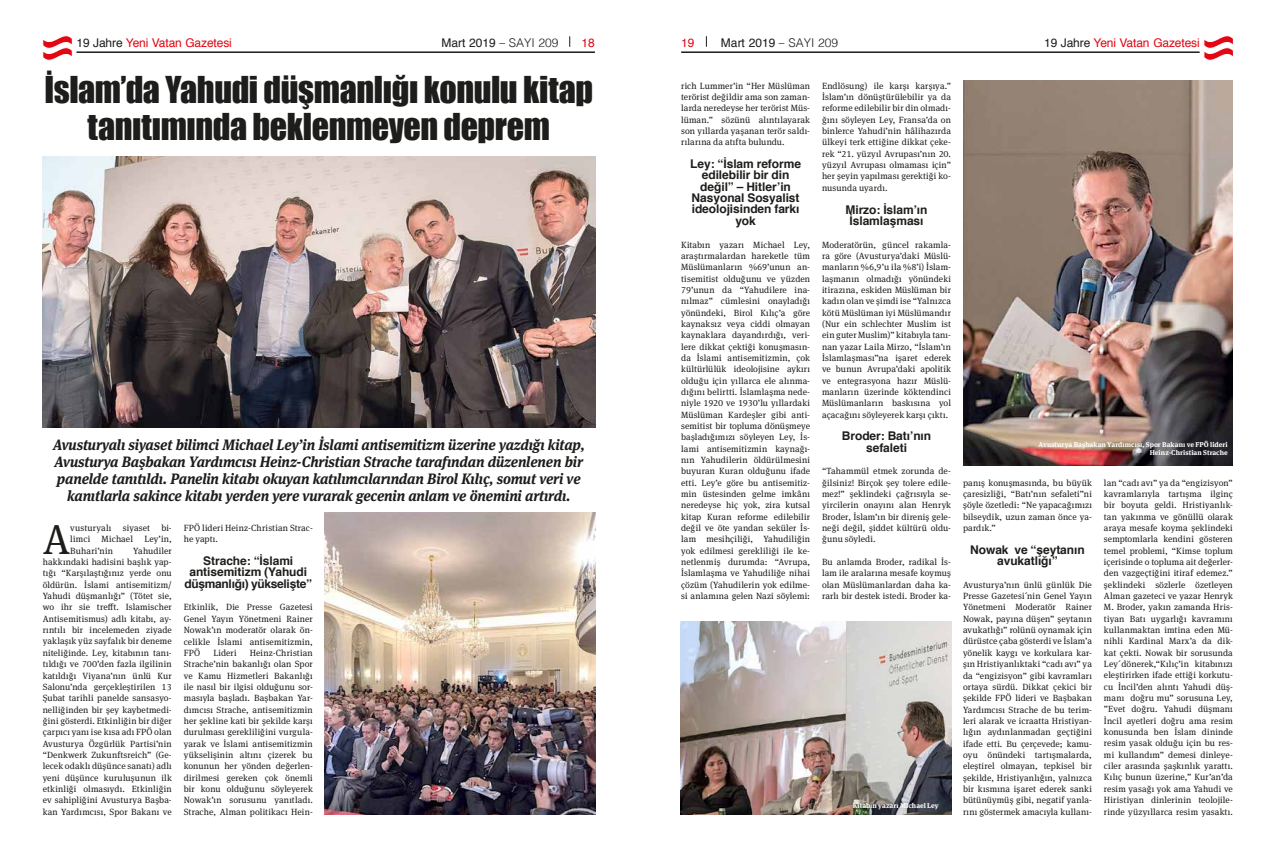
<style>
.page{position:relative;width:1276px;height:851px;background:#fff}
.page>*{position:absolute;margin:0;border:0;box-sizing:border-box;transform-origin:0 0}
.t1{font:41.9px "Meta Serif Pro";color:#1d1d1b}
.t2{font:34px/37px "Impact";letter-spacing:-.015em;color:#1d1d1b;text-align:center}
.t3{font:italic 700 15px/17px "Meta Serif Pro";letter-spacing:-.01em;color:#1d1d1b;text-align:center;scale:.95 1}
.t4{font:700 12px/11.3px "Helvetica";letter-spacing:-.005em;color:#1d1d1b;text-align:center}
.t5{font:12px "Helvetica";letter-spacing:-.01em;color:#e30613}
.t6{font:12px "Helvetica";color:#1d1d1b}
.t7{font:9px/11.3px "Meta Serif Pro";letter-spacing:.015em;color:#1d1d1b;text-align:justify}
.t8{font:700 7px/8px "Meta Serif Pro";letter-spacing:.01em;color:#fff;text-align:right}
.s1{color:#1d1d1b}
.s2{font-family:"Meta Serif Pro";font-style:italic}
.s3{font-weight:300}
</style>
<div class="page">
<hr style="left:77px;top:51px;width:518px;height:2px;background:#1d1d1b">
<hr style="left:681px;top:51px;width:518px;height:2px;background:#1d1d1b">
<svg style="left:42px;top:35px;width:31px;height:26px"></svg>
<svg style="left:1203px;top:35px;width:31px;height:26px"></svg>
<img style="left:42px;top:157px;width:554px;height:270px">
<img style="left:325px;top:512px;width:271px;height:302px">
<img style="left:963px;top:80px;width:270px;height:385px">
<img style="left:681px;top:621px;width:270px;height:193px">
<h3 class="t5" style="left:77px;top:33px;width:157px"><span class="s1">19 Jahre</span> Yeni Vatan Gazetesi</h3>
<h3 class="t6" style="left:441px;top:33px;width:119px">Mart 2019 <span class="s2">–</span> <span class="s3">SAYI 209</span></h3>
<h3 class="t5" style="left:581px;top:33px;width:15px">18</h3>
<h3 class="t5" style="left:681px;top:33px;width:15px">19</h3>
<h3 class="t6" style="left:721px;top:33px;width:119px">Mart 2019 <span class="s2">–</span> <span class="s3">SAYI 209</span></h3>
<h3 class="t5" style="left:1044px;top:33px;width:157px"><span class="s1">19 Jahre</span> Yeni Vatan Gazetesi</h3>
<h2 class="t2" style="left:45px;top:70px;width:550px">İslam’da Yahudi düşmanlığı konulu kitap tanıtımında beklenmeyen deprem</h2>
<p class="t3" style="left:53px;top:435px;width:561px">Avusturyalı siyaset bilimci Michael Ley’in İslami antisemitizm üzerine yazdığı kitap, Avusturya Başbakan Yardımcısı Heinz-Christian Strache tarafından düzenlenen bir panelde tanıtıldı. Panelin kitabı okuyan katılımcılarından Birol Kılıç, somut veri ve kanıtlarla sakince kitabı yerden yere vurarak gecenin anlam ve önemini artırdı.</p>
<h1 class="t1" style="left:43px;top:508px;width:29px">A</h1>
<p class="t7" style="left:70px;top:521px;width:43px">vusturyalı</p>
<p class="t7" style="left:123px;top:521px;width:29px">siyaset</p>
<p class="t7" style="left:161px;top:521px;width:12px">bi-</p>
<p class="t7" style="left:70px;top:533px;width:21px">limci</p>
<p class="t7" style="left:102px;top:533px;width:33px">Michael</p>
<p class="t7" style="left:144px;top:533px;width:29px">Ley’in,</p>
<p class="t7" style="left:70px;top:544px;width:44px">Buhari’nin</p>
<p class="t7" style="left:43px;top:544px;width:130px;text-indent:91px">Yahudiler hakkındaki hadisini başlık yap&shy;tığı “Karşılaştığınız yerde onu öldürün. İslami antisemitizm/ Yahudi düşmanlığı” (Tötet sie, wo ihr sie trefft. Islamischer Antisemitismus) adlı kitabı, ay&shy;rıntılı bir incelemeden ziyade yaklaşık yüz sayfalık bir deneme niteliğinde. Ley, kitabının tanı&shy;tıldığı ve 700’den fazla ilgilinin katıldığı Viyana’nın ünlü Kur Salonu’nda gerçekleştirilen 13<br>Şubat tarihli panelde sansasyo&shy;nelliğinden bir şey kaybetmedi&shy;ğini gösterdi. Etkinliğin bir diğer çarpıcı yanı ise kısa adı FPÖ olan Avusturya Özgürlük Partisi’nin “Denkwerk Zukunftsreich” (Ge&shy;lecek odaklı düşünce sanatı) adlı yeni düşünce kuruluşunun ilk etkinliği olmasıydı. Etkinliğin ev sahipliğini Avusturya Başba&shy;kan Yardımcısı, Spor Bakanı ve</p>
<p class="t7" style="left:184px;top:521px;width:130px">FPÖ lideri Heinz-Christian Strac&shy;he yaptı.</p>
<h3 class="t4" style="left:184px;top:555px;width:129px">Strache: “İslami antisemitizm (Yahudi düşmanlığı) yükselişte”</h3>
<p class="t7" style="left:184px;top:601px;width:131px">Etkinlik, Die Presse Gazetesi Genel Yayın Yönetmeni Rainer Nowak’ın moderatör olarak ön&shy;celikle İslami antisemitizmin, FPÖ</p>
<p class="t7" style="left:184px;top:646px;width:130px;text-indent:66px">Heinz-Christian Strache’nin bakanlığı olan Spor ve Kamu Hizmetleri Bakanlığı ile nasıl bir ilgisi olduğunu sor&shy;masıyla başladı. Başbakan Yar&shy;dımcısı Strache, antisemitizmin her şekline kati bir şekilde karşı durulması gerekliliğini vurgula&shy;yarak ve İslami antisemitizmin yükselişinin altını çizerek bu konunun her yönden değerlen&shy;dirilmesi gereken çok önemli bir konu olduğunu söyleyerek Nowak’ın sorusunu yanıtladı.<br>Strache, Alman politikacı Hein-</p>
<p class="t7" style="left:213px;top:646px;width:25px">Lideri</p>
<p class="t7" style="left:681px;top:79px;width:130px">rich Lummer’in “Her Müslüman terörist değildir ama son zaman&shy;larda neredeyse her terörist Müs&shy;lüman.” sözünü alıntılayarak son yıllarda yaşanan terör saldı&shy;rılarına da atıfta bulundu.</p>
<h3 class="t4" style="left:690px;top:158px;width:112px">Ley: “İslam reforme edilebilir bir din değil” – Hitler’in<br>Nasyonal Sosyalist ideolojisinden farkı yok</h3>
<p class="t7" style="left:681px;top:238px;width:130px">Kitabın yazarı Michael Ley, araştırmalardan hareketle tüm Müslümanların %69’unun an&shy;tisemitist olduğunu ve yüzden 79’unun da “Yahudilere ina&shy;nılmaz” cümlesini onayladığı yönündeki, Birol Kılıç’a göre kaynaksız veya ciddi olmayan kaynaklara dayandırdığı, veri&shy;lere dikkat çektiği konuşmasın&shy;da İslami antisemitizmin, çok kültürlülük ideolojisine aykırı olduğu için yıllarca ele alınma&shy;dığını belirtti. İslamlaşma nede&shy;niyle 1920 ve 1930’lu yıllardaki Müslüman Kardeşler gibi anti&shy;semitist bir topluma dönüşmeye başladığımızı söyleyen Ley, İs&shy;lami antisemitizmin kaynağı&shy;nın Yahudilerin öldürülmesini buyuran Kuran olduğunu ifade etti. Ley’e göre bu antisemitiz&shy;min üstesinden gelme imkânı neredeyse hiç yok, zira kutsal kitap Kuran reforme edilebilir değil ve öte yandan seküler İs&shy;lam mesihçiliği, Yahudiliğin yok edilmesi gerekliliği ile ke&shy;netlenmiş durumda: “Avrupa, İslamlaşma ve Yahudiliğe nihai çözüm (Yahudilerin yok edilme&shy;si anlamına gelen Nazi söylemi:</p>
<p class="t7" style="left:822px;top:79px;width:130px">Endlösung) ile karşı karşıya.” İslam’ın dönüştürülebilir ya da reforme edilebilir bir din olmadı&shy;ğını söyleyen Ley, Fransa’da on binlerce Yahudi’nin hâlihazırda ülkeyi terk ettiğine dikkat çeke&shy;rek “21. yüzyıl Avrupası’nın 20. yüzyıl Avrupası olmaması için” her şeyin yapılması gerektiği ko&shy;nusunda uyardı.</p>
<h3 class="t4" style="left:845px;top:204px;width:84px">Mirzo: İslam’ın<br>İslamlaşması</h3>
<p class="t7" style="left:822px;top:238px;width:130px">Moderatörün, güncel rakamla&shy;ra göre (Avusturya’daki Müslü&shy;manların %6,9’u ila %8’i) İslam&shy;laşmanın olmadığı yönündeki itirazına, eskiden Müslüman bir kadın olan ve şimdi ise “Yalnızca kötü Müslüman iyi Müslümandır (Nur ein schlechter Muslim ist ein guter Muslim)” kitabıyla tanı&shy;nan yazar Laila Mirzo, “İslam’ın İslamlaşması”na işaret ederek ve bunun Avrupa’daki apolitik ve entegrasyona hazır Müslü&shy;manların üzerinde köktendinci Müslümanların baskısına yol açacağını söyleyerek karşı çıktı.</p>
<h3 class="t4" style="left:842px;top:430px;width:91px">Broder: Batı’nın sefaleti</h3>
<p class="t7" style="left:822px;top:465px;width:130px">“Tahammül etmek zorunda de&shy;ğilsiniz! Birçok şey tolere edile&shy;mez!” şeklindeki çağrısıyla se&shy;yircilerin onayını alan Henryk Broder, İslam’ın bir direniş gele&shy;neği değil, şiddet kültürü oldu&shy;ğunu söyledi.</p>
<p class="t7" style="left:822px;top:555px;width:130px">Bu anlamda Broder, radikal İs&shy;lam ile aralarına mesafe koymuş olan Müslümanlardan daha ka&shy;rarlı bir destek istedi. Broder ka-</p>
<p class="t8" style="left:852px;top:801px;width:88px">Kitabın yazarı Michael Ley</p>
<p class="t8" style="left:1038px;top:439px;width:191px">Avusturya Başbakan Yardımcısı, Spor Bakanı ve FPÖ lideri<br>Heinz-Christian Strache</p>
<p class="t7" style="left:963px;top:476px;width:130px">panış konuşmasında, bu büyük çaresizliği, “Batı’nın sefaleti”ni şöyle özetledi: “Ne yapacağımızı bilseydik, uzun zaman önce ya&shy;pardık.”</p>
<h3 class="t4" style="left:970px;top:544px;width:116px">Nowak ve “şeytanın avukatlığı”</h3>
<p class="t7" style="left:963px;top:578px;width:130px">Avusturya’nın ünlü günlük Die Presse Gazetesi´nin Genel Yayın Yönetmeni Moderatör Rainer Nowak, payına düşen” şeytanın avukatlığı” rolünü oynamak için dürüstce çaba gösterdi ve İslam’a yönelik kaygı ve korkulara kar&shy;şın Hristiyanlıktaki “cadı avı” ya da “engizisyon” gibi kavramları ortaya sürdü. Dikkat çekici bir şekilde FPÖ lideri ve Başbakan Yardımcısı Strache de bu terim&shy;leri alarak ve icraatta Hristiyan&shy;lığın aydınlanmadan geçtiğini ifade etti. Bu çerçevede; kamu&shy;oyu önündeki tartışmalarda, eleştirel olmayan, tepkisel bir şekilde, Hristiyanlığın, yalnızca bir kısmına işaret ederek sanki bütünüymüş gibi, negatif yanla&shy;rını göstermek amacıyla kullanı-</p>
<p class="t7" style="left:1104px;top:476px;width:130px">lan “cadı avı” ya da “engizisyon” kavramlarıyla tartışma ilginç bir boyuta geldi. Hristiyanlık&shy;tan yakınma ve gönüllü olarak araya mesafe koyma şeklindeki semptomlarla kendini gösteren temel problemi, “Kimse toplum içerisinde o topluma ait değerler&shy;den vazgeçtiğini itiraf edemez.” şeklindeki sözlerle özetleyen Alman gazeteci ve yazar Henryk M. Broder, yakın zamanda Hris&shy;tiyan Batı uygarlığı kavramını kullanmaktan imtina eden Mü&shy;nihli Kardinal Marx’a da dik&shy;kat çekti. Nowak bir sorusunda Ley´dönerek,“Kılıç’in kitabınızı eleştirirken ifade ettiği korkutu&shy;cu İncil’den alıntı Yahudi düş&shy;manı doğru mu” sorusuna Ley, ”Evet doğru. Yahudi düşmanı İncil ayetleri doğru ama resim konusunda ben İslam dininde resim yasak olduğu için bu res&shy;mi kullandım” demesi dinleye&shy;ciler arasında şaşkınlık yarattı.<br>Kılıç bunun üzerine,” Kur’an’da resim yasağı yok ama Yahudi ve Hiristiyan dinlerinin teolojile&shy;rinde yüzyıllarca resim yasaktı.</p>
</div>
